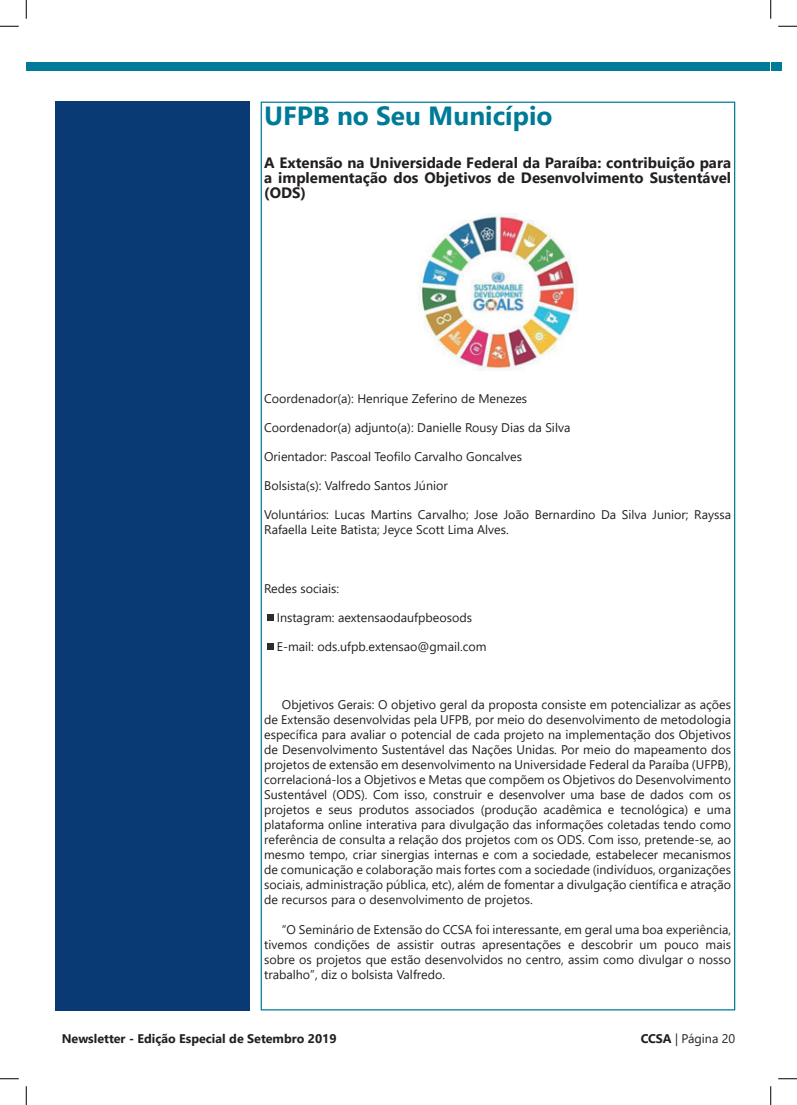
<style>
.page{position:relative;width:797px;height:1105px;background:#fff}
.page>*{position:absolute;margin:0;border:0;box-sizing:border-box;transform-origin:0 0}
.t1{font:700 26.25px "Segoe UI";color:#007b97}
.t2{font:700 15px/15px "Segoe UI";color:#231f20;text-align:justify}
.t3{font:12.5px/15px "Segoe UI";color:#231f20;text-align:justify}
.t4{font:700 12.5px "Segoe UI";color:#231f20}
.s1{font-weight:700}
</style>
<div class="page">
<div style="left:27px;top:62px;width:743px;height:9px;background:#007b97"></div>
<div style="left:771px;top:62px;width:10px;height:9px;background:#007b97"></div>
<div style="left:267px;top:614px;width:6px;height:7px;background:#292d2f"></div>
<svg style="left:267px;top:644px;width:6px;height:6px"></svg>
<div style="left:55px;top:101px;width:195px;height:910px;background:#0a3a73"></div>
<img style="left:418px;top:213px;width:160px;height:158px">
<svg style="left:0;top:25px;width:19px;height:2px"></svg>
<svg style="left:778px;top:25px;width:19px;height:2px"></svg>
<svg style="left:0;top:1078px;width:19px;height:1px"></svg>
<svg style="left:778px;top:1078px;width:19px;height:1px"></svg>
<svg style="left:25px;top:0;width:2px;height:19px"></svg>
<svg style="left:25px;top:1086px;width:2px;height:19px"></svg>
<svg style="left:770px;top:0;width:1px;height:19px"></svg>
<svg style="left:770px;top:1086px;width:1px;height:19px"></svg>
<h1 class="t1" style="left:264px;top:91px;width:290px">UFPB no Seu Município</h1>
<p class="t2" style="left:264px;top:154px;width:468px">A Extensão na Universidade Federal da Paraíba: contribuição para a implementação dos Objetivos de Desenvolvimento Sustentável (ODS)</p>
<p class="t3" style="left:264px;top:390px;width:264px">Coordenador(a): Henrique Zeferino de Menezes</p>
<p class="t3" style="left:264px;top:419px;width:308px">Coordenador(a) adjunto(a): Danielle Rousy Dias da Silva</p>
<p class="t3" style="left:264px;top:448px;width:259px">Orientador: Pascoal Teofilo Carvalho Goncalves</p>
<p class="t3" style="left:264px;top:477px;width:185px">Bolsista(s): Valfredo Santos Júnior</p>
<p class="t3" style="left:264px;top:506px;width:468px">Voluntários: Lucas Martins Carvalho; Jose João Bernardino Da Silva Junior; Rayssa<br>Rafaella Leite Batista; Jeyce Scott Lima Alves.</p>
<p class="t3" style="left:264px;top:580px;width:77px">Redes sociais:</p>
<p class="t3" style="left:277px;top:609px;width:197px">Instagram: aextensaodaufpbeosods</p>
<p class="t3" style="left:277px;top:638px;width:211px">E-mail: ods.ufpb.extensao@gmail.com</p>
<p class="t3" style="left:264px;top:696px;width:468px;text-indent:18px">Objetivos Gerais: O objetivo geral da proposta consiste em potencializar as ações de Extensão desenvolvidas pela UFPB, por meio do desenvolvimento de metodologia específica para avaliar o potencial de cada projeto na implementação dos Objetivos de Desenvolvimento Sustentável das Nações Unidas. Por meio do mapeamento dos projetos de extensão em desenvolvimento na Universidade Federal da Paraíba (UFPB), correlacioná-los a Objetivos e Metas que compõem os Objetivos do Desenvolvimento Sustentável (ODS). Com isso, construir e desenvolver uma base de dados com os projetos e seus produtos associados (produção acadêmica e tecnológica) e uma plataforma online interativa para divulgação das informações coletadas tendo como referência de consulta a relação dos projetos com os ODS. Com isso, pretende-se, ao mesmo tempo, criar sinergias internas e com a sociedade, estabelecer mecanismos de comunicação e colaboração mais fortes com a sociedade (indivíduos, organizações sociais, administração pública, etc), além de fomentar a divulgação científica e atração de recursos para o desenvolvimento de projetos.</p>
<p class="t3" style="left:264px;top:921px;width:468px;text-indent:18px">“O Seminário de Extensão do CCSA foi interessante, em geral uma boa experiência, tivemos condições de assistir outras apresentações e descobrir um pouco mais sobre os projetos que estão desenvolvidos no centro, assim como divulgar o nosso trabalho”, diz o bolsista Valfredo.</p>
<p class="t4" style="left:62px;top:1026px;width:276px">Newsletter - Edição Especial de Setembro 2019</p>
<p class="t3" style="left:640px;top:1029px;width:96px"><span class="s1">CCSA</span> | Página 20</p>
</div>
